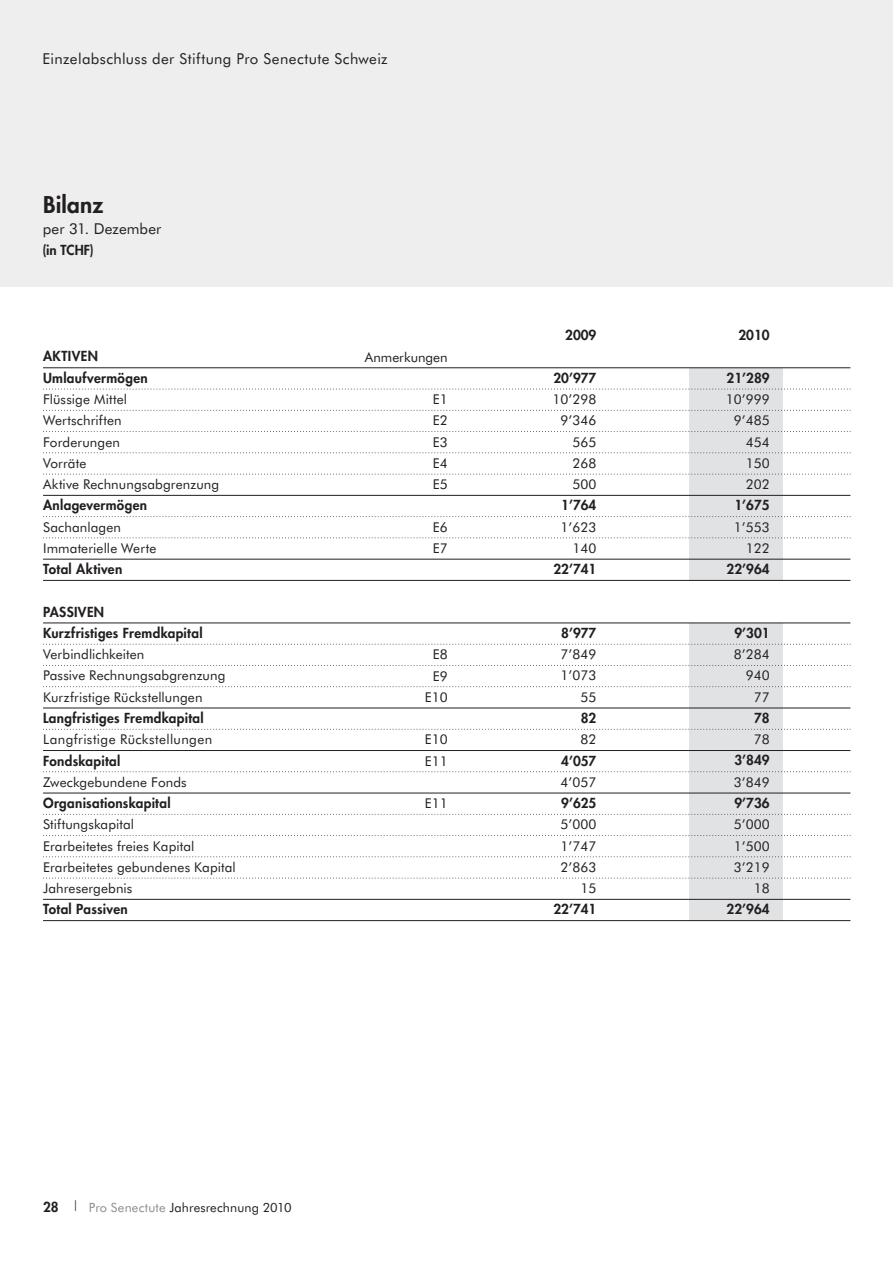
<style>
.page{position:relative;width:893px;height:1263px;background:#fff}
.page>*{position:absolute;margin:0;border:0;box-sizing:border-box;transform-origin:0 0}
.t1{font:800 22.5px "Futura";letter-spacing:.01em;color:#231f20}
.t2{font:15px "Futura Book MCC";letter-spacing:.02em;color:#231f20}
.t3{font:13.5px/21.3px "Futura Book MCC";letter-spacing:.005em;color:#231f20;text-align:right}
.t4{font:800 13.5px/21.3px "Futura";letter-spacing:.02em;color:#231f20}
.t5{font:13.5px "Futura Book MCC";letter-spacing:.03em;color:#231f20}
.t6{font:12.75px "Futura Book MCC";letter-spacing:.01em;color:#231f20}
.s1{font-family:"Futura";font-weight:800;font-size:13.5px}
.s2{font-family:"Futura";font-weight:300;font-stretch:condensed;font-size:13.5px}
.s3{color:#8a8c8f}
</style>
<div class="page">
<div style="left:0;top:0;width:893px;height:286px;background:#eeeeef"></div>
<div style="left:689px;top:623px;width:93px;height:298px;background:#e1e2e4"></div>
<div style="left:689px;top:368px;width:93px;height:213px;background:#e1e2e4"></div>
<hr style="left:43px;top:367px;width:807px;height:1px;background:#231f20">
<svg style="left:43px;top:389px;width:808px;height:1px"></svg>
<svg style="left:43px;top:410px;width:808px;height:1px"></svg>
<svg style="left:43px;top:431px;width:808px;height:1px"></svg>
<svg style="left:43px;top:452px;width:808px;height:1px"></svg>
<svg style="left:43px;top:474px;width:808px;height:1px"></svg>
<hr style="left:43px;top:495px;width:807px;height:1px;background:#231f20">
<svg style="left:43px;top:516px;width:808px;height:1px"></svg>
<svg style="left:43px;top:537px;width:808px;height:1px"></svg>
<hr style="left:43px;top:559px;width:807px;height:1px;background:#231f20">
<hr style="left:43px;top:580px;width:807px;height:1px;background:#231f20">
<hr style="left:43px;top:622px;width:807px;height:1px;background:#231f20">
<svg style="left:43px;top:644px;width:808px;height:1px"></svg>
<svg style="left:43px;top:665px;width:808px;height:1px"></svg>
<svg style="left:43px;top:686px;width:808px;height:1px"></svg>
<hr style="left:43px;top:708px;width:807px;height:1px;background:#231f20">
<svg style="left:43px;top:729px;width:808px;height:1px"></svg>
<hr style="left:43px;top:750px;width:807px;height:1px;background:#231f20">
<svg style="left:43px;top:771px;width:808px;height:1px"></svg>
<hr style="left:43px;top:793px;width:807px;height:1px;background:#231f20">
<svg style="left:43px;top:814px;width:808px;height:1px"></svg>
<svg style="left:43px;top:835px;width:808px;height:1px"></svg>
<svg style="left:43px;top:856px;width:808px;height:1px"></svg>
<svg style="left:43px;top:878px;width:808px;height:1px"></svg>
<hr style="left:43px;top:899px;width:807px;height:1px;background:#231f20">
<hr style="left:43px;top:920px;width:807px;height:1px;background:#231f20">
<p class="t2" style="left:43px;top:49px;width:347px">Einzelabschluss der Stiftung Pro Senectute Schweiz</p>
<h1 class="t1" style="left:43px;top:189px;width:62px">Bilanz</h1>
<p class="t2" style="left:43px;top:219px;width:120px">per 31. Dezember</p>
<p class="t4" style="left:43px;top:239px;width:53px">(in TCHF)</p>
<p class="t4" style="left:43px;top:346px;width:106px">AKTIVEN<br>Umlaufvermögen</p>
<p class="t3" style="left:43px;top:388px;width:178px;text-align:left">Flüssige Mittel<br>Wertschriften<br>Forderungen<br>Vorräte<br>Aktive Rechnungsabgrenzung</p>
<p class="t4" style="left:43px;top:494px;width:106px">Anlagevermögen</p>
<p class="t3" style="left:43px;top:516px;width:115px;text-align:left">Sachanlagen<br>Immaterielle Werte</p>
<p class="t4" style="left:43px;top:558px;width:81px">Total Aktiven</p>
<p class="t4" style="left:43px;top:601px;width:161px">PASSIVEN<br>Kurzfristiges Fremdkapital</p>
<p class="t3" style="left:43px;top:644px;width:184px;text-align:left">Verbindlichkeiten<br>Passive Rechnungsabgrenzung<br>Kurzfristige Rückstellungen</p>
<p class="t4" style="left:43px;top:707px;width:162px">Langfristiges Fremdkapital</p>
<p class="t5" style="left:43px;top:731px;width:171px">Langfristige Rückstellungen</p>
<p class="t4" style="left:43px;top:750px;width:79px">Fondskapital</p>
<p class="t3" style="left:43px;top:771px;width:145px">Zweckgebundene Fonds</p>
<p class="t4" style="left:43px;top:792px;width:129px">Organisationskapital</p>
<p class="t3" style="left:43px;top:814px;width:194px;text-align:left">Stiftungskapital<br>Erarbeitetes freies Kapital<br>Erarbeitetes gebundenes Kapital<br>Jahresergebnis</p>
<p class="t4" style="left:43px;top:898px;width:86px">Total Passiven</p>
<p class="t3" style="left:365px;top:346px;width:84px">Anmerkungen</p>
<p class="t3" style="left:433px;top:388px;width:16px;text-align:justify">E1<br>E2<br>E3<br>E4<br>E5</p>
<p class="t3" style="left:433px;top:516px;width:16px;text-align:left">E6<br>E7</p>
<p class="t3" style="left:425px;top:644px;width:24px;text-align:center">E8<br>E9<br>E10</p>
<p class="t3" style="left:425px;top:729px;width:24px;text-align:left">E10<br>E11</p>
<p class="t3" style="left:425px;top:792px;width:24px">E11</p>
<p class="t4" style="left:565px;top:324px;width:33px">2009</p>
<p class="t4" style="left:553px;top:367px;width:45px">20’977</p>
<p class="t3" style="left:553px;top:388px;width:45px">10’298<br>9’346<br>565<br>268<br>500</p>
<p class="t4" style="left:561px;top:494px;width:37px">1’764</p>
<p class="t3" style="left:561px;top:516px;width:37px">1’623<br>140</p>
<p class="t4" style="left:553px;top:558px;width:45px">22’741</p>
<p class="t4" style="left:561px;top:622px;width:37px">8’977</p>
<p class="t3" style="left:561px;top:644px;width:37px">7’849<br>1’073<br>55</p>
<p class="t4" style="left:581px;top:707px;width:17px">82</p>
<p class="t3" style="left:580px;top:729px;width:17px">82</p>
<p class="t4" style="left:561px;top:750px;width:37px">4’057</p>
<p class="t3" style="left:561px;top:771px;width:37px">4’057</p>
<p class="t4" style="left:561px;top:792px;width:37px">9’625</p>
<p class="t3" style="left:561px;top:814px;width:37px">5’000<br>1’747<br>2’863<br>15</p>
<p class="t4" style="left:553px;top:898px;width:45px">22’741</p>
<p class="t6" style="left:43px;top:1200px;width:250px"><span class="s1">28</span> <span class="s2">|</span> <span class="s3">Pro Senectute</span> Jahresrechnung 2010</p>
<p class="t4" style="left:738px;top:324px;width:33px">2010</p>
<p class="t4" style="left:727px;top:367px;width:45px">21’289</p>
<p class="t3" style="left:726px;top:388px;width:45px">10’999<br>9’485<br>454<br>150<br>202</p>
<p class="t4" style="left:734px;top:494px;width:37px">1’675</p>
<p class="t3" style="left:734px;top:516px;width:37px">1’553<br>122</p>
<p class="t4" style="left:727px;top:558px;width:45px">22’964</p>
<p class="t4" style="left:734px;top:622px;width:37px">9’301</p>
<p class="t3" style="left:734px;top:644px;width:37px">8’284<br>940<br>77</p>
<p class="t4" style="left:754px;top:707px;width:17px">78</p>
<p class="t3" style="left:754px;top:729px;width:17px">78</p>
<p class="t4" style="left:734px;top:750px;width:37px">3’849</p>
<p class="t3" style="left:734px;top:771px;width:37px">3’849</p>
<p class="t4" style="left:734px;top:792px;width:37px">9’736</p>
<p class="t3" style="left:734px;top:814px;width:37px">5’000<br>1’500<br>3’219<br>18</p>
<p class="t4" style="left:727px;top:898px;width:45px">22’964</p>
</div>
